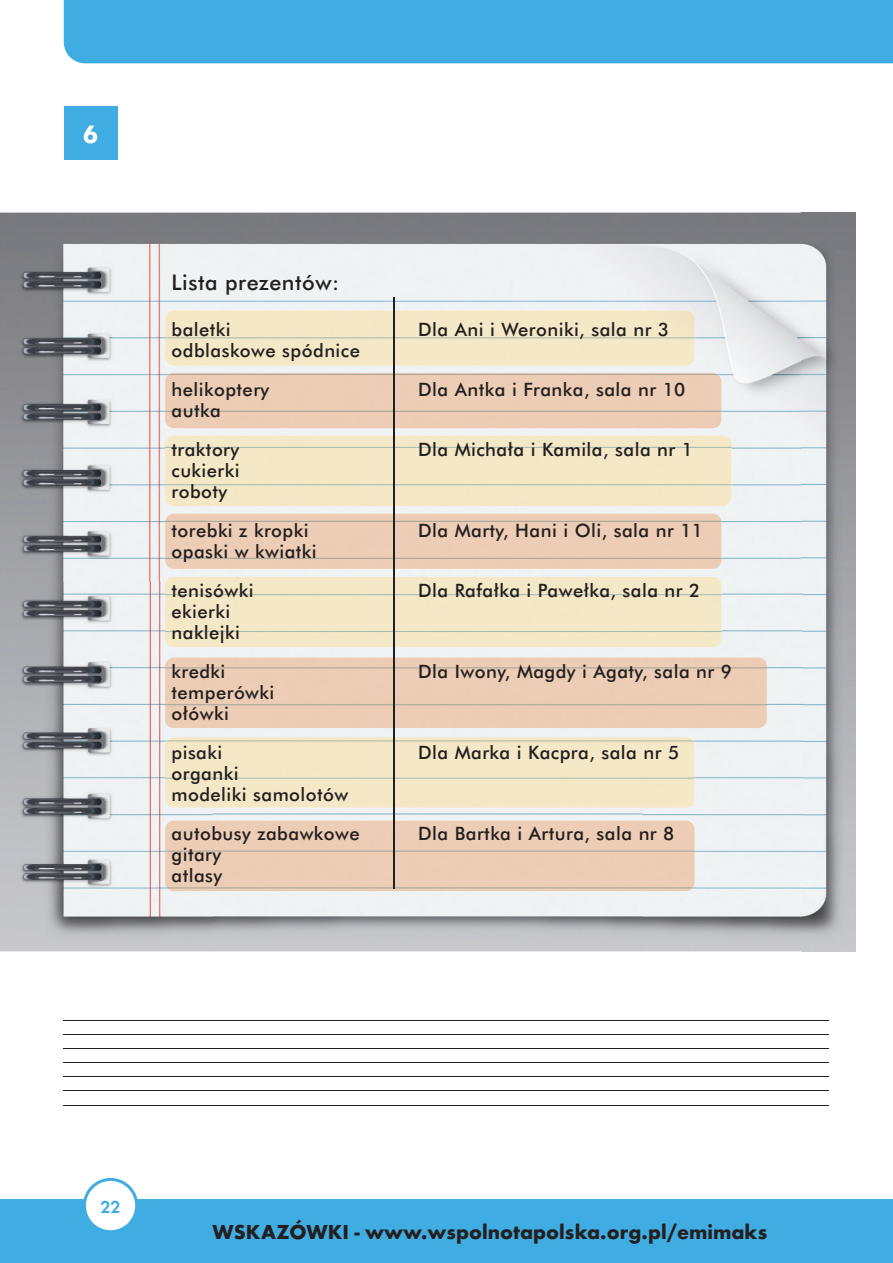
<style>
.page{position:relative;width:893px;height:1263px;background:#fff}
.page>*{position:absolute;margin:0;border:0;box-sizing:border-box;transform-origin:0 0}
.t1{font:700 24px "Futura PL";color:#fff}
.t2{font:700 21px "Futura";color:#231f20}
.t3{font:21px "Futura Md PL";letter-spacing:.025em;color:#231f20}
.t4{font:18px/21px "Futura Md PL";letter-spacing:.025em;color:#231f20}
.t5{font:18px "Futura Dem";color:#40ade2}
</style>
<div class="page">
<div style="left:64px;top:0;width:829px;height:63px;background:#40ade2"></div>
<img style="left:0;top:213px;width:801px;height:368px">
<img style="left:801px;top:213px;width:54px;height:738px">
<img style="left:0;top:581px;width:213px;height:370px">
<img style="left:696px;top:581px;width:106px;height:370px">
<div style="left:213px;top:647px;width:483px;height:93px;background:#eff3f4"></div>
<img style="left:642px;top:740px;width:54px;height:211px">
<img style="left:213px;top:808px;width:429px;height:143px">
<div style="left:64px;top:106px;width:53px;height:54px;background:#40ade2"></div>
<hr style="left:64px;top:1048px;width:765px;height:1px;background:#231f20">
<hr style="left:64px;top:1034px;width:765px;height:1px;background:#231f20">
<hr style="left:64px;top:1020px;width:765px;height:1px;background:#231f20">
<hr style="left:64px;top:1090px;width:765px;height:1px;background:#231f20">
<hr style="left:64px;top:1076px;width:765px;height:1px;background:#231f20">
<hr style="left:64px;top:1062px;width:765px;height:1px;background:#231f20">
<hr style="left:64px;top:1105px;width:765px;height:1px;background:#231f20">
<img style="left:165px;top:310px;width:529px;height:56px">
<img style="left:165px;top:373px;width:556px;height:55px">
<img style="left:165px;top:435px;width:566px;height:71px">
<img style="left:165px;top:514px;width:556px;height:55px">
<div style="left:165px;top:577px;width:556px;height:70px;background:#f5e8c6"></div>
<img style="left:165px;top:657px;width:602px;height:71px">
<img style="left:165px;top:737px;width:529px;height:71px">
<div style="left:165px;top:821px;width:529px;height:70px;background:#edcdb5"></div>
<hr style="left:393px;top:298px;width:1px;height:591px;background:#231f20">
<div style="left:0;top:1199px;width:893px;height:64px;background:#40ade2"></div>
<svg style="left:83px;top:1178px;width:55px;height:53px"></svg>
<h1 class="t1" style="left:83px;top:119px;width:17px">6</h1>
<p class="t3" style="left:171px;top:269px;width:169px">Lista prezentów:</p>
<p class="t4" style="left:171px;top:319px;width:190px">baletki<br>odblaskowe spódnice</p>
<p class="t4" style="left:171px;top:379px;width:99px">helikoptery autka</p>
<p class="t4" style="left:171px;top:439px;width:70px;text-align:justify">traktory cukierki roboty</p>
<p class="t4" style="left:171px;top:520px;width:147px">torebki z kropki opaski w kwiatki</p>
<p class="t4" style="left:171px;top:580px;width:84px">tenisówki ekierki naklejki</p>
<p class="t4" style="left:171px;top:661px;width:104px">kredki temperówki ołówki</p>
<p class="t4" style="left:171px;top:742px;width:178px">pisaki<br>organki<br>modeliki samolotów</p>
<p class="t4" style="left:171px;top:823px;width:190px">autobusy zabawkowe gitary<br>atlasy</p>
<p class="t4" style="left:418px;top:319px;width:252px">Dla Ani i Weroniki, sala nr 3</p>
<p class="t4" style="left:418px;top:379px;width:269px">Dla Antka i Franka, sala nr 10</p>
<p class="t4" style="left:418px;top:439px;width:276px">Dla Michała i Kamila, sala nr 1</p>
<p class="t4" style="left:418px;top:520px;width:286px">Dla Marty, Hani i Oli, sala nr 11</p>
<p class="t4" style="left:418px;top:580px;width:284px">Dla Rafałka i Pawełka, sala nr 2</p>
<p class="t4" style="left:418px;top:661px;width:315px">Dla Iwony, Magdy i Agaty, sala nr 9</p>
<p class="t4" style="left:418px;top:742px;width:262px">Dla Marka i Kacpra, sala nr 5</p>
<p class="t4" style="left:418px;top:823px;width:258px">Dla Bartka i Artura, sala nr 8</p>
<p class="t5" style="left:100px;top:1194px;width:22px">22</p>
<p class="t2" style="left:213px;top:1217px;width:556px">WSKAZÓWKI - www.wspolnotapolska.org.pl/emimaks</p>
</div>
